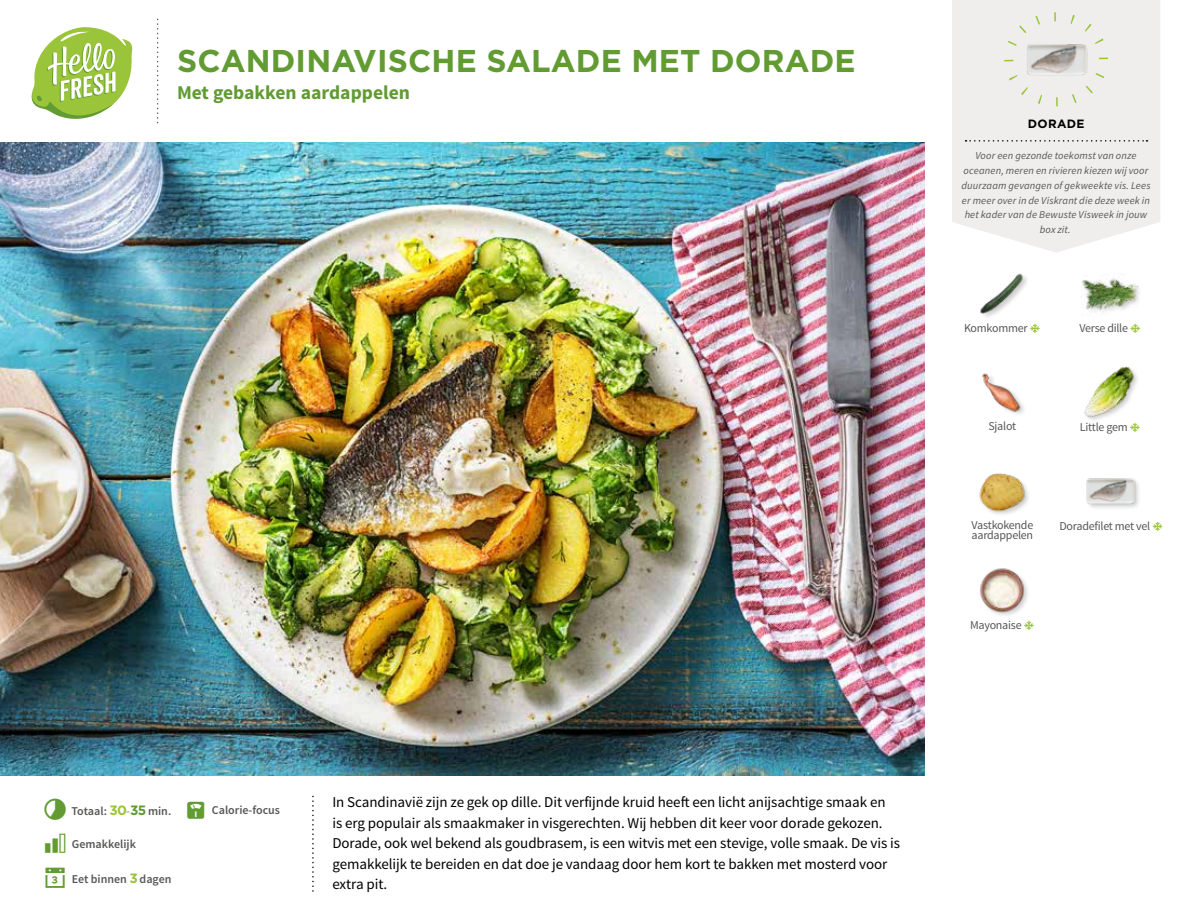
<style>
.page{position:relative;width:1188px;height:918px;background:#fff}
.page>*{position:absolute;margin:0;border:0;box-sizing:border-box;transform-origin:0 0}
.t1{font:700 31.5px "Gotham";letter-spacing:.005em;color:#619b31}
.t2{font:25.5px "hellofresh icon font";color:#619b31}
.t3{font:700 19.5px "Source Sans Pro";color:#619b31}
.t4{font:15px/20.5px "Source Sans Pro";letter-spacing:-.005em;color:#000}
.t5{font:12px "Source Sans Pro";letter-spacing:-.02em;color:#575756}
.t6{font:600 12px "Source Sans Pro";color:#575756}
.t7{font:700 12px "Gotham";letter-spacing:.03em;color:#000}
.t8{font:italic 10.5px/14.7px "Source Sans Pro";letter-spacing:.015em;color:#575756;text-align:center}
.s1{font-family:"Gotham";font-weight:700;font-size:13.5px;color:#9ac43a}
.s2{color:#87ac54}
.s3{font-family:"Gotham";font-weight:700;font-size:13.5px;color:#619b31}
</style>
<div class="page">
<svg style="left:31px;top:27px;width:102px;height:92px"></svg>
<img style="left:0;top:142px;width:925px;height:634px">
<svg style="left:952px;top:0;width:208px;height:253px;background:#f0efed"></svg>
<svg style="left:966px;top:140px;width:182px;height:2px"></svg>
<div style="left:1004px;top:12px;width:104px;height:94px;border:9px dashed #9ac43a;border-radius:50%"></div>
<img style="left:980px;top:273px;width:47px;height:44px">
<div style="left:1086px;top:477px;width:56px;height:34px;background:#000;opacity:.2"></div>
<img style="left:1086px;top:477px;width:49px;height:34px">
<img style="left:982px;top:373px;width:42px;height:41px">
<img style="left:979px;top:473px;width:50px;height:41px">
<img style="left:1084px;top:366px;width:53px;height:54px">
<img style="left:980px;top:568px;width:48px;height:48px">
<img style="left:1082px;top:274px;width:57px;height:39px">
<img style="left:1025px;top:29px;width:62px;height:61px">
<h1 class="t1" style="left:177px;top:40px;width:680px">SCANDINAVISCHE SALADE MET DORADE</h1>
<h3 class="t3" style="left:177px;top:80px;width:234px">Met gebakken aardappelen</h3>
<p class="t7" style="left:1028px;top:116px;width:58px">DORADE</p>
<p class="t8" style="left:961px;top:149px;width:191px">Voor een gezonde toekomst van onze oceanen, meren en rivieren kiezen wij voor duurzaam gevangen of gekweekte vis. Lees er meer over in de Viskrant die deze week in het kader van de Bewuste Visweek in jouw box zit.</p>
<p class="t5" style="left:964px;top:321px;width:65px">Komkommer</p>
<p class="t5" style="left:1079px;top:321px;width:50px">Verse dille</p>
<p class="t5" style="left:988px;top:418px;width:29px">Sjalot</p>
<p class="t5" style="left:1080px;top:420px;width:49px">Little gem</p>
<p class="t5" style="left:971px;top:517px;width:63px">Vastkokende</p>
<p class="t5" style="left:1060px;top:519px;width:92px">Doradefilet met vel</p>
<p class="t5" style="left:972px;top:528px;width:63px">aardappelen</p>
<p class="t5" style="left:970px;top:618px;width:53px">Mayonaise</p>
<p class="t6" style="left:71px;top:803px;width:101px">Totaal: <span class="s1">30</span><span class="s2">-</span><span class="s3">35</span> min.</p>
<p class="t6" style="left:212px;top:803px;width:70px">Calorie-focus</p>
<p class="t6" style="left:72px;top:837px;width:66px">Gemakkelijk</p>
<p class="t6" style="left:72px;top:871px;width:101px">Eet binnen <span class="s1">3</span> dagen</p>
<h2 class="t2" style="left:43px;top:866px;width:27px">▪</h2>
<p class="t4" style="left:332px;top:792px;width:569px">In Scandinavië zijn ze gek op dille. Dit verfijnde kruid heeft een licht anijsachtige smaak en<br>is erg populair als smaakmaker in visgerechten. Wij hebben dit keer voor dorade gekozen.<br>Dorade, ook wel bekend als goudbrasem, is een witvis met een stevige, volle smaak. De vis is gemakkelijk te bereiden en dat doe je vandaag door hem kort te bakken met mosterd voor extra pit.</p>
</div>
